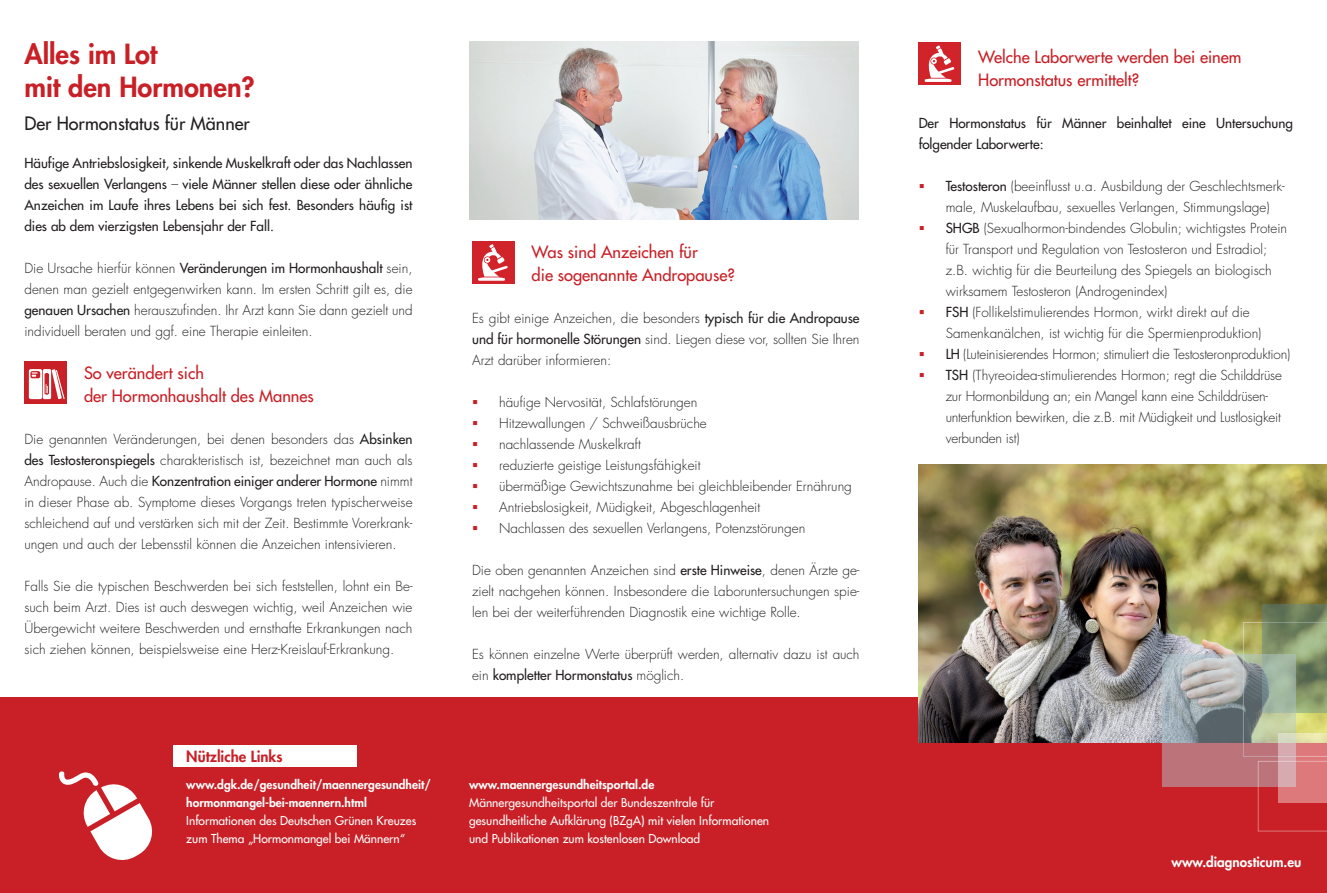
<style>
.page{position:relative;width:1327px;height:893px;background:#fff}
.page>*{position:absolute;margin:0;border:0;box-sizing:border-box;transform-origin:0 0}
.t1{font:800 27px/33px "Futura LT";color:#c82026}
.t2{font:18px "Futura";color:#231f20}
.t3{font:16.5px/22.5px "Futura LT";color:#c82026}
.t4{font:800 15px "Futura LT";color:#c82026}
.t5{font:300 13.5px/21px "Futura";color:#231f20;text-align:justify}
.t6{font:13.5px/21px "Futura";letter-spacing:-.005em;color:#231f20;text-align:justify}
.t7{font:800 13.5px "Futura";color:#fff}
.t8{font:12px/18px "Futura";color:#fff}
.t9{font:800 12px/18px "Futura";color:#fff}
.s1{font-weight:300}
.s2{font-weight:400}
</style>
<div class="page">
<div style="left:24px;top:361px;width:43px;height:43px;background:#c82026"></div>
<svg style="left:29px;top:369px;width:36px;height:30px"></svg>
<div style="left:472px;top:241px;width:42px;height:43px;background:#d1232a"></div>
<svg style="left:478px;top:244px;width:30px;height:37px"></svg>
<div style="left:0;top:697px;width:1327px;height:196px;background:#c82026"></div>
<img style="left:918px;top:464px;width:409px;height:279px">
<div style="left:173px;top:745px;width:184px;height:21px;background:#fff"></div>
<div style="left:918px;top:43px;width:43px;height:42px;background:#d1232a"></div>
<svg style="left:924px;top:45px;width:30px;height:37px"></svg>
<svg style="left:1261px;top:604px;width:66px;height:18px"></svg>
<svg style="left:1162px;top:654px;width:81px;height:133px"></svg>
<svg style="left:1243px;top:622px;width:84px;height:209px"></svg>
<img style="left:469px;top:42px;width:390px;height:178px">
<svg style="left:59px;top:771px;width:93px;height:89px"></svg>
<h1 class="t1" style="left:24px;top:37px;width:232px">Alles im Lot<br>mit den Hormonen?</h1>
<h2 class="t2" style="left:24px;top:112px;width:227px">Der Hormonstatus für Männer</h2>
<p class="t6" style="left:24px;top:153px;width:389px">Häufige Antriebslosigkeit, sinkende Muskelkraft oder das Nachlassen des sexuellen Verlangens <span class="s1">–</span> viele Männer stellen diese oder ähnliche Anzeichen im Laufe ihres Lebens bei sich fest. Besonders häufig ist dies ab dem vierzigsten Lebensjahr der Fall.</p>
<p class="t5" style="left:24px;top:258px;width:390px">Die Ursache hierfür können <span class="s2">Veränderungen im Hormonhaushalt</span> sein, denen man gezielt entgegenwirken kann. Im ersten Schritt gilt es, die <span class="s2">genauen Ursachen</span> herauszufinden. Ihr Arzt kann Sie dann gezielt und individuell beraten und ggf. eine Therapie einleiten.</p>
<p class="t3" style="left:84px;top:362px;width:231px">So verändert sich<br>der Hormonhaushalt des Mannes</p>
<p class="t5" style="left:24px;top:429px;width:390px">Die genannten Veränderungen, bei denen besonders das <span class="s2">Absinken des Testosteronspiegels</span> charakteristisch ist, bezeichnet man auch als Andropause. Auch die <span class="s2">Konzentration einiger anderer Hormone</span> nimmt in dieser Phase ab. Symptome dieses Vorgangs treten typischerweise schleichend auf und verstärken sich mit der Zeit. Bestimmte Vorerkrank&shy;ungen und auch der Lebensstil können die Anzeichen intensivieren.</p>
<p class="t5" style="left:24px;top:576px;width:390px">Falls Sie die typischen Beschwerden bei sich feststellen, lohnt ein Be&shy;such beim Arzt. Dies ist auch deswegen wichtig, weil Anzeichen wie Übergewicht weitere Beschwerden und ernsthafte Erkrankungen nach sich ziehen können, beispielsweise eine Herz-Kreislauf-Erkrankung.</p>
<p class="t4" style="left:186px;top:746px;width:98px">Nützliche Links</p>
<p class="t9" style="left:186px;top:776px;width:246px">www.dgk.de/gesundheit/maennergesundheit/ hormonmangel-bei-maennern.html</p>
<p class="t8" style="left:186px;top:812px;width:231px">Informationen des Deutschen Grünen Kreuzes zum Thema „Hormonmangel bei Männern“</p>
<p class="t3" style="left:531px;top:241px;width:205px">Was sind Anzeichen für<br>die sogenannte Andropause?</p>
<p class="t5" style="left:472px;top:308px;width:389px">Es gibt einige Anzeichen, die besonders <span class="s2">typisch für die Andropause und für hormonelle Störungen</span> sind. Liegen diese vor, sollten Sie Ihren Arzt darüber informieren:</p>
<p class="t5" style="left:499px;top:392px;width:354px;text-align:left">häufige Nervosität, Schlafstörungen<br>Hitzewallungen / Schweißausbrüche<br>nachlassende Muskelkraft<br>reduzierte geistige Leistungsfähigkeit<br>übermäßige Gewichtszunahme bei gleichbleibender Ernährung Antriebslosigkeit, Müdigkeit, Abgeschlagenheit<br>Nachlassen des sexuellen Verlangens, Potenzstörungen</p>
<p class="t5" style="left:472px;top:560px;width:389px">Die oben genannten Anzeichen sind <span class="s2">erste Hinweise</span>, denen Ärzte ge&shy;zielt nachgehen können. Insbesondere die Laboruntersuchungen spie&shy;len bei der weiterführenden Diagnostik eine wichtige Rolle.</p>
<p class="t5" style="left:472px;top:644px;width:389px">Es können einzelne Werte überprüft werden, alternativ dazu ist auch ein <span class="s2">kompletter Hormonstatus</span> möglich.</p>
<p class="t9" style="left:469px;top:776px;width:187px">www.maennergesundheitsportal.de</p>
<p class="t8" style="left:469px;top:794px;width:301px">Männergesundheitsportal der Bundeszentrale für gesundheitliche Aufklärung (BZgA) mit vielen Informationen und Publikationen zum kostenlosen Download</p>
<p class="t3" style="left:978px;top:46px;width:265px">Welche Laborwerte werden bei einem<br>Hormonstatus ermittelt?</p>
<p class="t6" style="left:918px;top:112px;width:376px">Der Hormonstatus für Männer beinhaltet eine Untersuchung folgender Laborwerte:</p>
<p class="t5" style="left:945px;top:176px;width:346px;text-align:left"><span class="s2">Testosteron</span> (beeinflusst u.a. Ausbildung der Geschlechtsmerk&shy;male, Muskelaufbau, sexuelles Verlangen, Stimmungslage)<br><span class="s2">SHGB</span> (Sexualhormon-bindendes Globulin; wichtigstes Protein für Transport und Regulation von Testosteron und Estradiol; z.B. wichtig für die Beurteilung des Spiegels an biologisch wirksamem Testosteron (Androgenindex)<br><span class="s2">FSH</span> (Follikelstimulierendes Hormon, wirkt direkt auf die Samenkanälchen, ist wichtig für die Spermienproduktion)<br><span class="s2">LH</span> (Luteinisierendes Hormon; stimuliert die Testosteronproduktion)<br><span class="s2">TSH</span> (Thyreoidea-stimulierendes Hormon; regt die Schilddrüse zur Hormonbildung an; ein Mangel kann eine Schilddrüsen&shy;unterfunktion bewirken, die z.B. mit Müdigkeit und Lustlosigkeit verbunden ist)</p>
<p class="t7" style="left:1171px;top:854px;width:132px">www.diagnosticum.eu</p>
</div>
